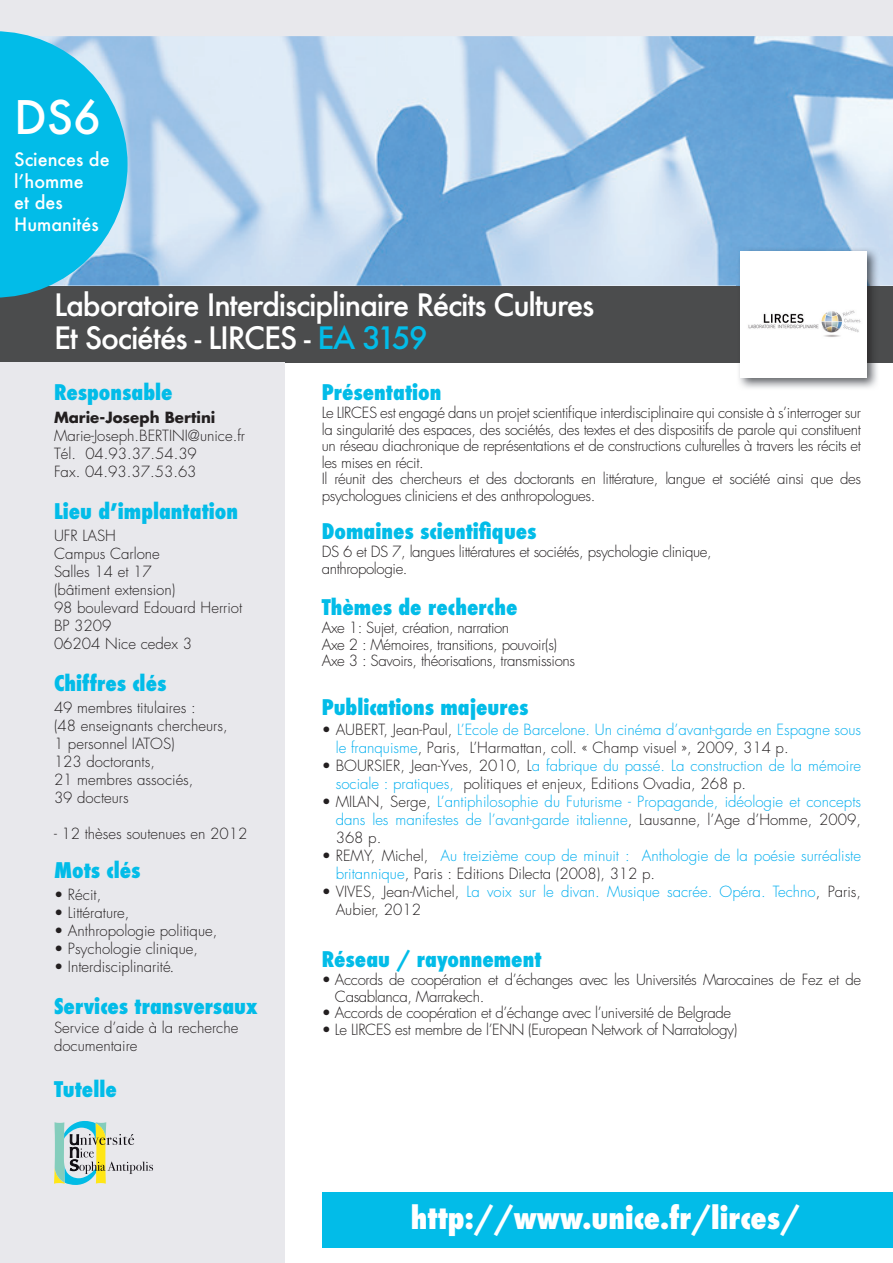
<style>
.page{position:relative;width:893px;height:1263px;background:#fff}
.page>*{position:absolute;margin:0;border:0;box-sizing:border-box;transform-origin:0 0}
.t1{font:500 45px "Futura";color:#fff}
.t2{font:500 30px/33px "Futura";letter-spacing:-.04em;color:#fff}
.t3{font:800 condensed 30px "Futura";color:#fff}
.t4{font:800 condensed 21px "Futura";color:#02bce8}
.t5{font:500 18px/21.6px "Futura";color:#fff}
.t6{font:300 15px/16.5px "Futura";letter-spacing:-.025em;color:#231f20}
.t7{font:300 15px/18px "Futura";color:#231f20}
.t8{font:300 15px/18px "Futura Std";color:#00aeef}
.t9{font:300 15px/18px "Futura Std";color:#231f20}
.t10{font:700 15px "Futura";color:#231f20}
.s1{color:#02bce8}
.s2{font-family:"Gill Sans";font-weight:400;font-size:10.5px}
.s3{color:#00aeef}
.s4{color:#231f20}
</style>
<div class="page">
<div style="left:0;top:286px;width:893px;height:76px;background:#4b4c4d"></div>
<div style="left:0;top:0;width:893px;height:43px;background:#e8e8ec"></div>
<div style="left:0;top:362px;width:285px;height:901px;background:#e8e8ec"></div>
<img style="left:128px;top:36px;width:765px;height:250px">
<svg style="left:0;top:31px;width:128px;height:267px;background:#21bae2"></svg>
<div style="left:322px;top:1193px;width:571px;height:55px;background:#02bce8"></div>
<img style="left:736px;top:362px;width:143px;height:26px">
<img style="left:736px;top:247px;width:143px;height:115px">
<div style="left:741px;top:252px;width:126px;height:126px;background:#fff"></div>
<svg style="left:54px;top:1121px;width:99px;height:64px"></svg>
<img style="left:748px;top:310px;width:113px;height:27px">
<h1 class="t1" style="left:14px;top:86px;width:88px">DS6</h1>
<p class="t5" style="left:14px;top:148px;width:97px">Sciences de lʼhomme<br>et des<br>Humanités</p>
<h2 class="t2" style="left:54px;top:288px;width:542px">Laboratoire Interdisciplinaire Récits Cultures<br>Et Sociétés - LIRCES - <span class="s1">EA 3159</span></h2>
<h3 class="t4" style="left:54px;top:378px;width:120px">Responsable</h3>
<p class="t10" style="left:54px;top:407px;width:163px">Marie-Joseph Bertini</p>
<p class="t7" style="left:54px;top:427px;width:193px">Marie-Joseph.BERTINI@unice.fr<br>Tél. 04.93.37.54.39<br>Fax. 04.93.37.53.63</p>
<h3 class="t4" style="left:54px;top:497px;width:186px">Lieu dʼimplantation</h3>
<p class="t7" style="left:54px;top:527px;width:190px">UFR LASH<br>Campus Carlone<br>Salles 14 et 17<br>(bâtiment extension)<br>98 boulevard Edouard Herriot<br>BP 3209<br>06204 Nice cedex 3</p>
<h3 class="t4" style="left:54px;top:669px;width:114px">Chiffres clés</h3>
<p class="t7" style="left:54px;top:699px;width:175px">49 membres titulaires :<br>(48 enseignants chercheurs,<br>1 personnel IATOS)<br>123 doctorants,<br>21 membres associés,<br>39 docteurs</p>
<p class="t7" style="left:54px;top:825px;width:195px">- 12 thèses soutenues en 2012</p>
<h3 class="t4" style="left:54px;top:855px;width:88px">Mots clés</h3>
<p class="t6" style="left:54px;top:886px;width:49px">• Récit,</p>
<p class="t7" style="left:54px;top:904px;width:77px">• Littérature,</p>
<p class="t7" style="left:54px;top:922px;width:165px">• Anthropologie politique,</p>
<p class="t7" style="left:54px;top:940px;width:146px">• Psychologie clinique,</p>
<p class="t7" style="left:54px;top:958px;width:121px">• Interdisciplinarité<span class="s2">.</span></p>
<h3 class="t4" style="left:54px;top:992px;width:205px">Services transversaux</h3>
<p class="t7" style="left:54px;top:1019px;width:186px">Service d’aide à la recherche documentaire</p>
<h3 class="t4" style="left:54px;top:1075px;width:64px">Tutelle</h3>
<h3 class="t4" style="left:322px;top:378px;width:121px">Présentation</h3>
<p class="t6" style="left:322px;top:405px;width:541px">Le LIRCES est engagé dans un projet scientifique interdisciplinaire qui consiste à s’interroger sur la singularité des espaces, des sociétés, des textes et des dispositifs de parole qui constituent un réseau diachronique de représentations et de constructions culturelles à travers les récits et les mises en récit.<br>Il réunit des chercheurs et des doctorants en littérature, langue et société ainsi que des psychologues cliniciens et des anthropologues.</p>
<h3 class="t4" style="left:322px;top:517px;width:216px">Domaines scientifiques</h3>
<p class="t6" style="left:322px;top:543px;width:391px">DS 6 et DS 7, langues littératures et sociétés, psychologie clinique, anthropologie.</p>
<h3 class="t4" style="left:322px;top:593px;width:197px">Thèmes de recherche</h3>
<p class="t6" style="left:322px;top:620px;width:255px">Axe 1: Sujet, création, narration<br>Axe 2 : Mémoires, transitions, pouvoir(s)<br>Axe 3 : Savoirs, théorisations, transmissions</p>
<h3 class="t4" style="left:322px;top:693px;width:208px">Publications majeures</h3>
<p class="t9" style="left:336px;top:721px;width:527px;text-indent:-14px">• AUBERT, Jean-Paul, <span class="s3">L’Ecole de Barcelone. Un cinéma d’avant-garde en Espagne sous le franquisme</span>, Paris, L’Harmattan, coll. « Champ visuel », 2009, 314 p.</p>
<p class="t9" style="left:336px;top:757px;width:527px;text-indent:-14px">• BOURSIER, Jean-Yves, 2010, L<span class="s3">a fabrique du passé. La construction de la mémoire sociale : pratiques,</span> politiques et enjeux, Editions Ovadia, 268 p.</p>
<p class="t8" style="left:336px;top:793px;width:527px;text-align:justify;text-indent:-14px"><span class="s4">• MILAN, Serge,</span> L’antiphilosophie du Futurisme - Propagande, idéologie et concepts dans les manifestes de l’avant-garde italienne<span class="s4">, Lausanne, l’Age d’Homme, 2009, 368 p.</span></p>
<p class="t8" style="left:336px;top:847px;width:527px;text-indent:-14px"><span class="s4">• REMY, Michel,</span> Au treizième coup de minuit : Anthologie de la poésie surréaliste britannique<span class="s4">, Paris : Editions Dilecta (2008), 312 p.</span></p>
<p class="t8" style="left:336px;top:883px;width:527px;text-indent:-14px"><span class="s4">• VIVES, Jean-Michel,</span> La voix sur le divan. Musique sacrée. Opéra. Techno<span class="s4">, Paris,<br>Aubier, 2012</span></p>
<h3 class="t4" style="left:322px;top:945px;width:221px">Réseau / rayonnement</h3>
<p class="t6" style="left:335px;top:972px;width:528px;text-indent:-13px">• Accords de coopération et d’échanges avec les Universités Marocaines de Fez et de<br>Casablanca, Marrakech.</p>
<p class="t6" style="left:322px;top:1005px;width:411px">• Accords de coopération et d’échange avec l’université de Belgrade</p>
<p class="t6" style="left:322px;top:1021px;width:417px">• Le LIRCES est membre de l’ENN (European Network of Narratology)</p>
<h2 class="t3" style="left:411px;top:1197px;width:391px">http://www.unice.fr/lirces/</h2>
</div>
